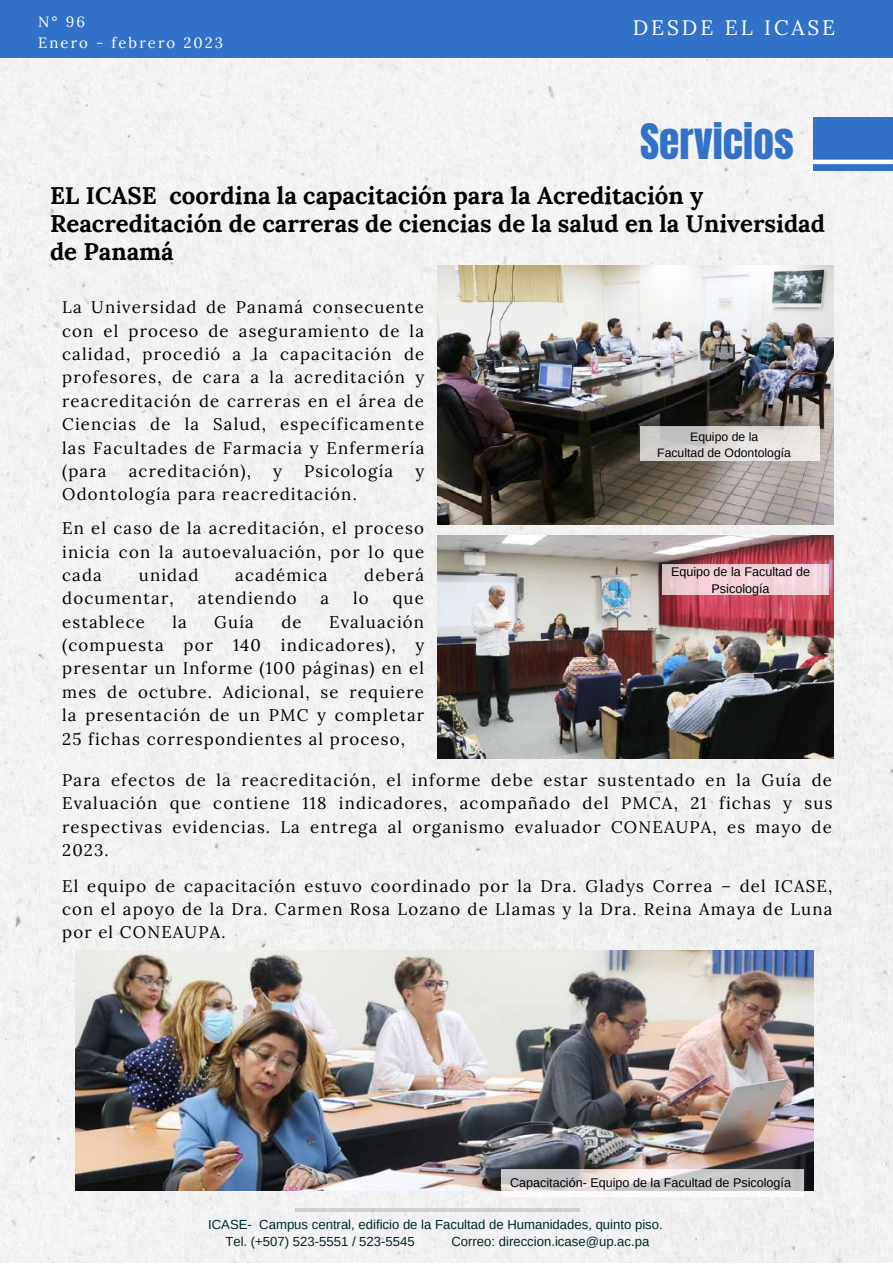
<style>
.page{position:relative;width:893px;height:1264px;background:#fff}
.page>*{position:absolute;margin:0;border:0;box-sizing:border-box;transform-origin:0 0}
.t1{font:41.4px "Anton";color:#3172c8}
.t2{font:700 24px/28px "Lora";color:#000}
.t3{font:20.85px "Lora";letter-spacing:.14em;color:#fff}
.t4{font:16.8px/23.4px "Lora";letter-spacing:.07em;color:#000;text-align:justify}
.t5{font:14.85px/20.2px "Lora";letter-spacing:.14em;color:#fff}
.t6{font:13.2px/17.5px "Arimo";color:#00272b}
.t7{font:12.6px/16.8px "Arimo";color:#000;text-align:center}
.t8{font:12.15px/16.4px "Arimo";color:#000;text-align:center}
</style>
<div class="page">
<div style="left:0;top:57px;width:892px;height:1205px;background:#f2f2f2"></div>
<img style="left:437px;top:265px;width:396px;height:259px">
<img style="left:75px;top:950px;width:738px;height:240px">
<img style="left:437px;top:535px;width:396px;height:223px">
<hr style="left:295px;top:1208px;width:284px;height:3px;background:#000">
<img style="left:501px;top:1169px;width:302px;height:27px">
<img style="left:662px;top:564px;width:165px;height:30px">
<img style="left:640px;top:426px;width:179px;height:34px">
<div style="left:812px;top:117px;width:80px;height:53px;background:#3172c8"></div>
<hr style="left:812px;top:160px;width:80px;height:4px;background:#fff">
<div style="left:0;top:0;width:892px;height:57px;background:#3172c8"></div>
<p class="t5" style="left:38px;top:12px;width:186px">N° 96<br>Enero - febrero 2023</p>
<p class="t3" style="left:632px;top:14px;width:204px">DESDE EL ICASE</p>
<h1 class="t1" style="left:640px;top:112px;width:155px">SERVICIOS</h1>
<h2 class="t2" style="left:50px;top:181px;width:776px">EL ICASE coordina la capacitación para la Acreditación y<br>Reacreditación de carreras de ciencias de la salud en la Universidad de Panamá</h2>
<p class="t4" style="left:62px;top:295px;width:364px">La Universidad de Panamá consecuente con el proceso de aseguramiento de la calidad, procedió a la capacitación de profesores, de cara a la acreditación y reacreditación de carreras en el área de Ciencias de la Salud, específicamente las Facultades de Farmacia y Enfermería (para</p>
<p class="t4" style="left:129px;top:459px;width:124px">acreditación),</p>
<p class="t4" style="left:273px;top:459px;width:10px">y</p>
<p class="t4" style="left:304px;top:459px;width:90px">Psicología</p>
<p class="t4" style="left:415px;top:459px;width:10px">y</p>
<p class="t4" style="left:62px;top:477px;width:363px;line-height:33.8px">Odontología para reacreditación.<br>En el caso de la acreditación, el proceso</p>
<p class="t4" style="left:62px;top:539px;width:363px">inicia con la autoevaluación, por lo que cada</p>
<p class="t4" style="left:139px;top:563px;width:61px">unidad</p>
<p class="t4" style="left:235px;top:563px;width:94px">académica</p>
<p class="t4" style="left:364px;top:563px;width:61px">deberá</p>
<p class="t4" style="left:62px;top:586px;width:113px">documentar,</p>
<p class="t4" style="left:198px;top:586px;width:100px">atendiendo</p>
<p class="t4" style="left:320px;top:586px;width:10px">a</p>
<p class="t4" style="left:353px;top:586px;width:17px">lo</p>
<p class="t4" style="left:393px;top:586px;width:33px">que</p>
<p class="t4" style="left:62px;top:610px;width:84px">establece</p>
<p class="t4" style="left:172px;top:610px;width:16px">la</p>
<p class="t4" style="left:214px;top:610px;width:41px">Guía</p>
<p class="t4" style="left:281px;top:610px;width:22px">de</p>
<p class="t4" style="left:62px;top:610px;width:364px;text-indent:267px">Evaluación (compuesta por 140 indicadores), y presentar un Informe (100 páginas) en el mes de octubre. Adicional, se requiere la presentación de un PMC y completar 25 fichas correspondientes al proceso,</p>
<p class="t8" style="left:657px;top:428px;width:135px">Equipo de la<br>Facultad de Odontología</p>
<p class="t7" style="left:671px;top:563px;width:140px">Equipo de la Facultad de<br>Psicología</p>
<p class="t4" style="left:62px;top:768px;width:771px">Para efectos de la reacreditación, el informe debe estar sustentado en la Guía de Evaluación que contiene 118 indicadores, acompañado del PMCA, 21 fichas y sus respectivas evidencias. La entrega al organismo evaluador CONEAUPA, es mayo de 2023.</p>
<p class="t4" style="left:62px;top:873px;width:771px">El equipo de capacitación estuvo coordinado por la Dra. Gladys Correa – del ICASE, con el apoyo de la Dra. Carmen Rosa Lozano de Llamas y la Dra. Reina Amaya de Luna por el CONEAUPA.</p>
<p class="t7" style="left:510px;top:1174px;width:282px">Capacitación- Equipo de la Facultad de Psicología</p>
<p class="t6" style="left:225px;top:1215px;width:439px;text-indent:-17px">ICASE- Campus central, edificio de la Facultad de Humanidades, quinto piso.<br>Tel. (+507) 523-5551 / 523-5545</p>
<p class="t6" style="left:451px;top:1232px;width:199px">Correo: direccion.icase@up.ac.pa</p>
</div>
